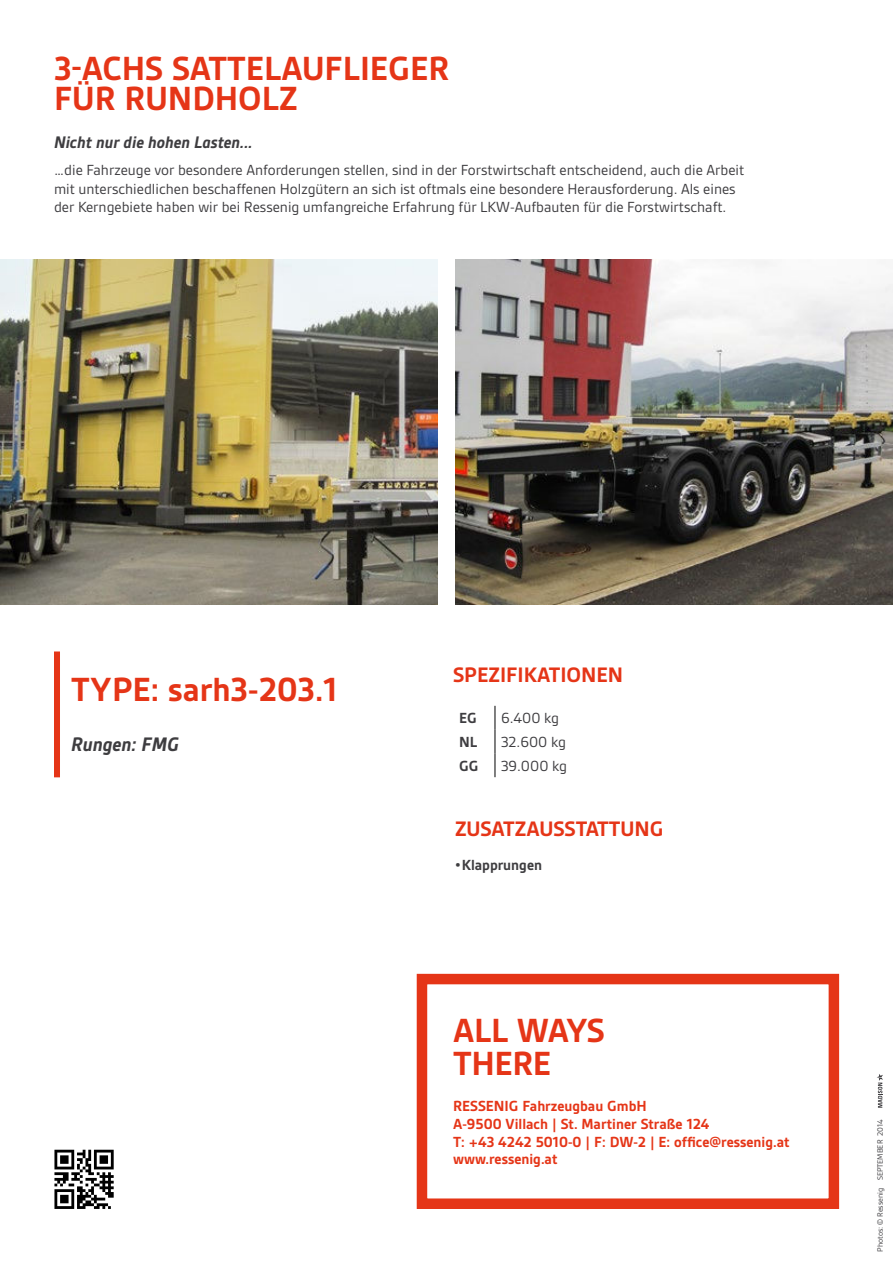
<style>
.page{position:relative;width:893px;height:1263px;background:#fff}
.page>*{position:absolute;margin:0;border:0;box-sizing:border-box;transform-origin:0 0}
.t1{font:700 36px/33px "Gesta";color:#e53517}
.t2{font:700 22.5px "Gesta";color:#e53517}
.t3{font:italic 700 21px "Gesta";color:#3e3d40}
.t4{font:italic 700 18px "Gesta";color:#3e3d40}
.t5{font:15.75px/18.8px "Gesta";color:#3e3d40}
.t6{font:700 15.75px/18px "Gesta";color:#e53517}
.t7{font:700 15.75px "Gesta";color:#3e3d40}
.t8{font:8.25px "Gesta";color:#3e3d40}
</style>
<div class="page">
<img style="left:0;top:260px;width:438px;height:344px">
<img style="left:455px;top:260px;width:438px;height:344px">
<div style="left:417px;top:974px;width:422px;height:235px;border:11px solid #e53517"></div>
<svg style="left:877px;top:1074px;width:6px;height:34px"></svg>
<svg style="left:495px;top:706px;width:1px;height:71px"></svg>
<div style="left:54px;top:651px;width:6px;height:126px;background:#e53517"></div>
<svg style="left:54px;top:1150px;width:60px;height:59px"></svg>
<h1 class="t1" style="left:54px;top:55px;width:397px;line-height:30px">3-ACHS SATTELAUFLIEGER<br>FÜR RUNDHOLZ</h1>
<p class="t4" style="left:54px;top:136px;width:200px">Nicht nur die hohen Lasten...</p>
<p class="t5" style="left:54px;top:162px;width:692px">…die Fahrzeuge vor besondere Anforderungen stellen, sind in der Forstwirtschaft entscheidend, auch die Arbeit mit unterschiedlichen beschaffenen Holzgütern an sich ist oftmals eine besondere Herausforderung. Als eines der Kerngebiete haben wir bei Ressenig umfangreiche Erfahrung für LKW-Aufbauten für die Forstwirtschaft.</p>
<h1 class="t1" style="left:71px;top:674px;width:268px">TYPE: sarh3-203.1</h1>
<h3 class="t3" style="left:71px;top:737px;width:109px">Rungen: FMG</h3>
<h2 class="t2" style="left:453px;top:664px;width:172px">SPEZIFIKATIONEN</h2>
<p class="t7" style="left:459px;top:711px;width:19px">EG</p>
<p class="t5" style="left:501px;top:710px;width:59px">6.400 kg</p>
<p class="t7" style="left:459px;top:735px;width:20px">NL</p>
<p class="t5" style="left:501px;top:734px;width:66px">32.600 kg</p>
<p class="t7" style="left:459px;top:758px;width:21px">GG</p>
<p class="t5" style="left:501px;top:758px;width:67px">39.000 kg</p>
<h2 class="t2" style="left:455px;top:818px;width:210px">ZUSATZAUSSTATTUNG</h2>
<p class="t7" style="left:455px;top:857px;width:89px">• Klapprungen</p>
<h1 class="t1" style="left:453px;top:1015px;width:153px">ALL WAYS<br>THERE</h1>
<p class="t6" style="left:453px;top:1097px;width:338px">RESSENIG Fahrzeugbau GmbH<br>A-9500 Villach | St. Martiner Straße 124<br>T: +43 4242 5010-0 | F: DW-2 | E: office@ressenig.at</p>
<p class="t6" style="left:453px;top:1150px;width:106px">www.ressenig.at</p>
<p class="t8" style="left:878px;top:1252px;width:134px;rotate:-90deg">Photos: © Ressenig SEPTEMBER 2014</p>
</div>
